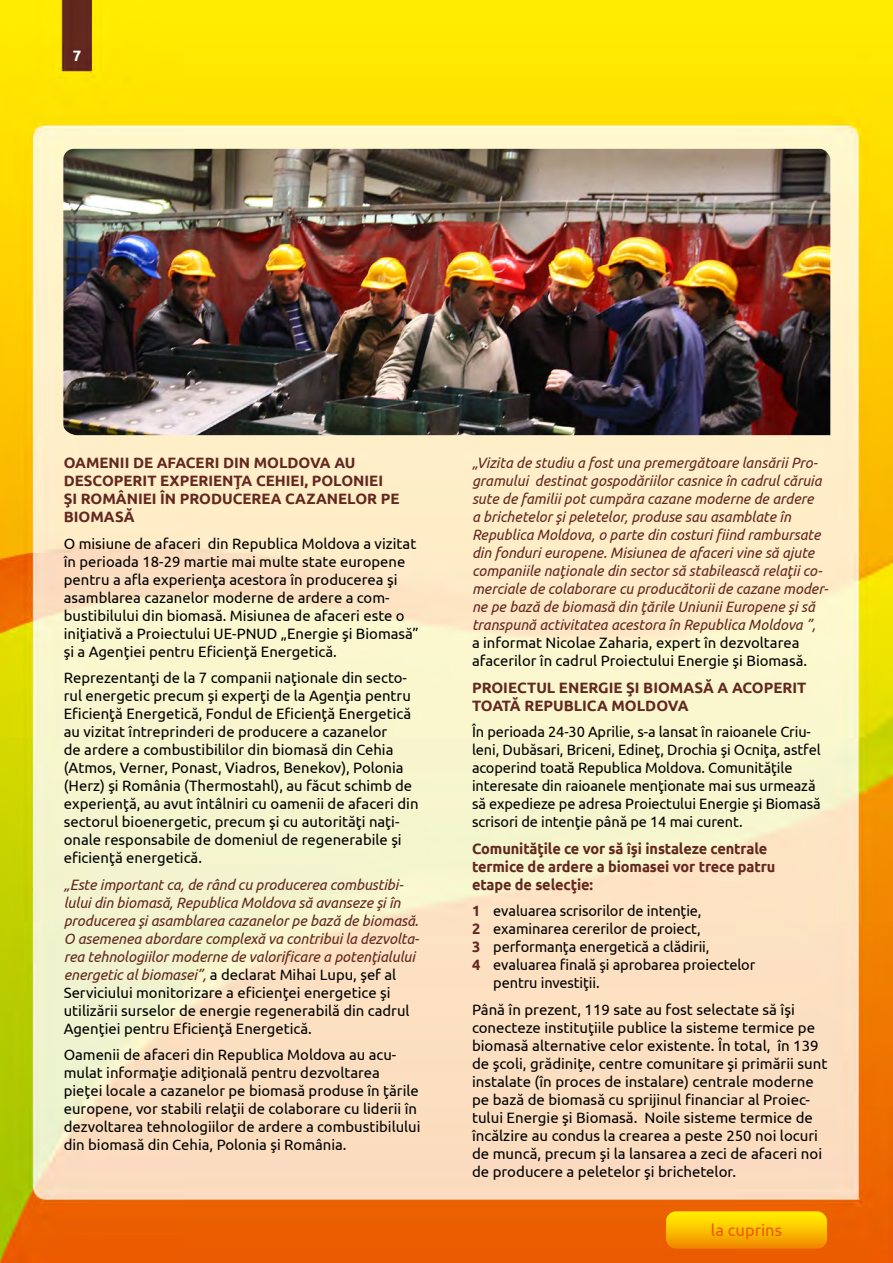
<style>
.page{position:relative;width:893px;height:1263px;background:#fff}
.page>*{position:absolute;margin:0;border:0;box-sizing:border-box;transform-origin:0 0}
.t1{font:16.5px "Ubuntu";color:#eb5a00}
.t2{font:15px/18px "Ubuntu";color:#000}
.t3{font:italic 15px/18px "Ubuntu";color:#62271f;scale:.96 1}
.t4{font:italic 15px/18px "Ubuntu";color:#62271f}
.t5{font:700 15px/18px "Ubuntu";color:#62271f}
.t6{font:700 15px "Ubuntu";color:#fff}
.s1{font-style:normal;color:#000}
.s2{font-weight:700;color:#62271f}
</style>
<div class="page">
<img style="left:0;top:0;width:893px;height:1263px">
<svg style="left:666px;top:1211px;width:161px;height:38px"></svg>
<img style="left:63px;top:149px;width:767px;height:286px">
<p class="t6" style="left:74px;top:47px;width:10px">7</p>
<p class="t5" style="left:64px;top:454px;width:337px">OAMENII DE AFACERI DIN MOLDOVA AU<br>DESCOPERIT EXPERIENŢA CEHIEI, POLONIEI<br>ŞI ROMÂNIEI ÎN PRODUCEREA CAZANELOR PE<br>BIOMASĂ</p>
<p class="t2" style="left:64px;top:534px;width:356px">O misiune de afaceri din Republica Moldova a vizitat în perioada 18-29 martie mai multe state europene pentru a afla experienţa acestora în producerea şi asamblarea cazanelor moderne de ardere a com&shy;bustibilului din biomasă. Misiunea de afaceri este o iniţiativă a Proiectului UE-PNUD „Energie şi Biomasă” şi a Agenţiei pentru Eficienţă Energetică.</p>
<p class="t2" style="left:64px;top:669px;width:356px">Reprezentanţi de la 7 companii naţionale din secto&shy;rul energetic precum şi experţi de la Agenţia pentru Eficienţă Energetică, Fondul de Eficienţă Energetică au vizitat întreprinderi de producere a cazanelor<br>de ardere a combustibililor din biomasă din Cehia (Atmos, Verner, Ponast, Viadros, Benekov), Polonia (Herz) şi România (Thermostahl), au făcut schimb de experienţă, au avut întâlniri cu oamenii de afaceri din sectorul bioenergetic, precum şi cu autorităţi naţi&shy;onale responsabile de domeniul de regenerabile şi eficienţă energetică.</p>
<p class="t4" style="left:64px;top:875px;width:357px">„Este important ca, de rând cu producerea combustibi&shy;lului din biomasă, Republica Moldova să avanseze şi în producerea şi asamblarea cazanelor pe bază de biomasă.<br>O asemenea abordare complexă va contribui la dezvolta&shy;rea tehnologiilor moderne de valorificare a potenţialului energetic al biomasei”, <span class="s1">a declarat Mihai Lupu, şef al Serviciului monitorizare a eficienţei energetice şi utilizării surselor de energie regenerabilă din cadrul Agenţiei pentru Eficienţă Energetică.</span></p>
<p class="t2" style="left:64px;top:1046px;width:358px">Oamenii de afaceri din Republica Moldova au acu&shy;mulat informaţie adiţională pentru dezvoltarea pieţei locale a cazanelor pe biomasă produse în ţările europene, vor stabili relaţii de colaborare cu liderii în dezvoltarea tehnologiilor de ardere a combustibilului din biomasă din Cehia, Polonia şi România.</p>
<p class="t3" style="left:472px;top:454px;width:373px">„Vizita de studiu a fost una premergătoare lansării Pro&shy;gramului destinat gospodăriilor casnice în cadrul căruia sute de familii pot cumpăra cazane moderne de ardere<br>a brichetelor şi peletelor, produse sau asamblate în Republica Moldova, o parte din costuri fiind rambursate din fonduri europene. Misiunea de afaceri vine să ajute companiile naţionale din sector să stabilească relaţii co&shy;merciale de colaborare cu producătorii de cazane moder&shy;ne pe bază de biomasă din ţările Uniunii Europene şi să transpună activitatea acestora în Republica Moldova ”,</p>
<p class="t2" style="left:472px;top:634px;width:337px">a informat Nicolae Zaharia, expert în dezvoltarea afacerilor în cadrul Proiectului Energie şi Biomasă.</p>
<p class="t5" style="left:472px;top:678px;width:336px">PROIECTUL ENERGIE ŞI BIOMASĂ A ACOPERIT<br>TOATĂ REPUBLICA MOLDOVA</p>
<p class="t2" style="left:472px;top:723px;width:350px">În perioada 24-30 Aprilie, s-a lansat în raioanele Criu&shy;leni, Dubăsari, Briceni, Edineţ, Drochia şi Ocniţa, astfel acoperind toată Republica Moldova. Comunităţile interesate din raioanele menţionate mai sus urmează să expedieze pe adresa Proiectului Energie şi Biomasă scrisori de intenţie până pe 14 mai curent.</p>
<p class="t5" style="left:472px;top:839px;width:305px">Comunităţile ce vor să îşi instaleze centrale termice de ardere a biomasei vor trece patru etape de selecţie:</p>
<p class="t2" style="left:472px;top:902px;width:231px"><span class="s2">1</span> evaluarea scrisorilor de intenţie,</p>
<p class="t2" style="left:472px;top:920px;width:230px"><span class="s2">2</span> examinarea cererilor de proiect,</p>
<p class="t2" style="left:472px;top:938px;width:239px"><span class="s2">3</span> performanţa energetică a clădirii,</p>
<p class="t2" style="left:472px;top:956px;width:285px"><span class="s2">4</span> evaluarea finală şi aprobarea proiectelor</p>
<p class="t2" style="left:493px;top:974px;width:108px">pentru investiţii.</p>
<p class="t2" style="left:472px;top:1000px;width:357px">Până în prezent, 119 sate au fost selectate să îşi conecteze instituţiile publice la sisteme termice pe biomasă alternative celor existente. În total, în 139 de şcoli, grădiniţe, centre comunitare şi primării sunt instalate (în proces de instalare) centrale moderne pe bază de biomasă cu sprijinul financiar al Proiec&shy;tului Energie şi Biomasă. Noile sisteme termice de încălzire au condus la crearea a peste 250 noi locuri de muncă, precum şi la lansarea a zeci de afaceri noi de producere a peletelor şi brichetelor.</p>
<p class="t1" style="left:711px;top:1220px;width:73px">la cuprins</p>
</div>
